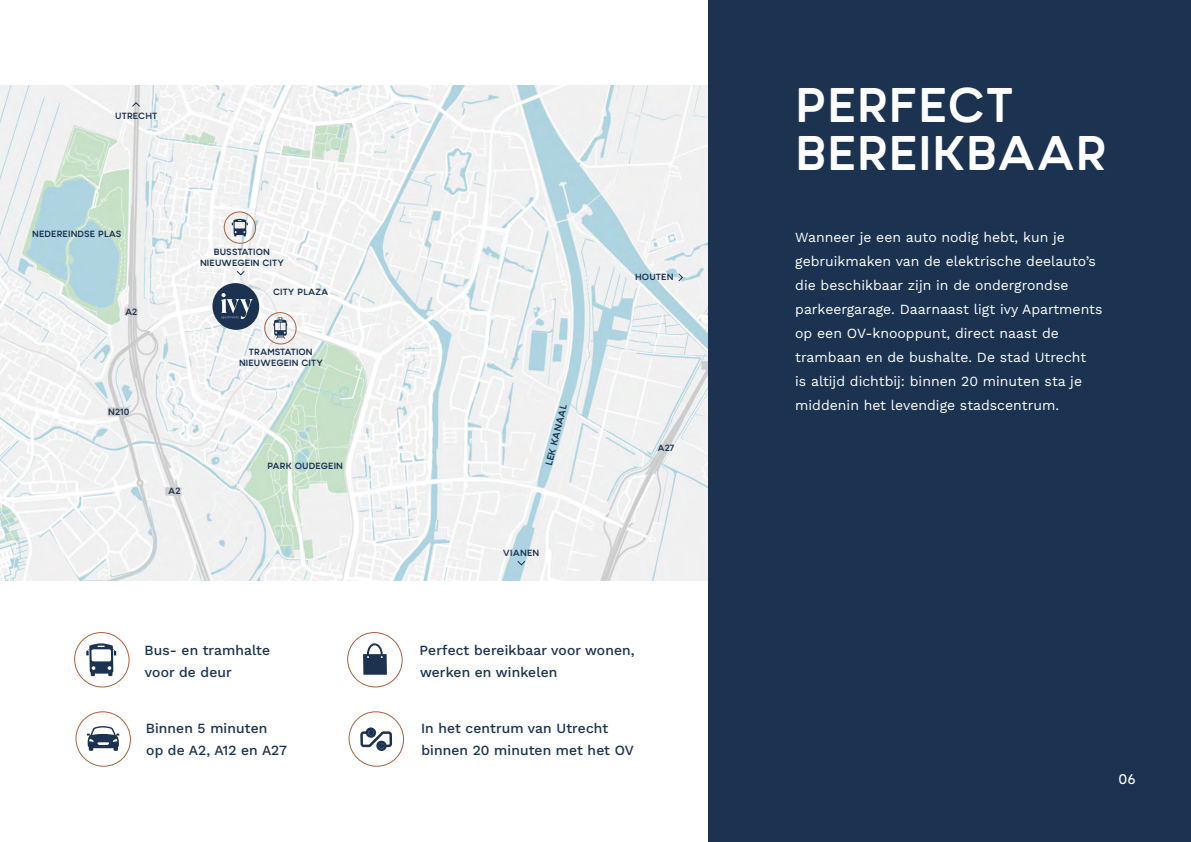
<style>
.page{position:relative;width:1191px;height:842px;background:#fff}
.page>*{position:absolute;margin:0;border:0;box-sizing:border-box;transform-origin:0 0}
.t1{font:700 48.6px/48.6px "Minimo";color:#fff}
.t2{font:14px/24px "Work Sans";color:#fff}
.t3{font:500 14px/22px "Work Sans";color:#1b3251}
.t4{font:500 14px "Minimo";color:#fff}
.t5{font:700 9.6px "Minimo";color:#1b3251}
.t6{font:700 9px/10.8px "Minimo";color:#1b3251;text-align:center}
</style>
<div class="page">
<svg style="left:0;top:85px;width:708px;height:495px;fill:#f0f0f0"></svg>
<svg style="left:0;top:85px;width:135px;height:399px;fill:#f0f0f0"></svg>
<svg style="left:126px;top:183px;width:286px;height:311px;fill:#f0f0f0"></svg>
<svg style="left:424px;top:183px;width:284px;height:397px;fill:#f0f0f0"></svg>
<svg style="left:4px;top:569px;width:28px;height:11px"></svg>
<svg style="left:44px;top:568px;width:36px;height:12px"></svg>
<svg style="left:91px;top:568px;width:28px;height:12px"></svg>
<svg style="left:132px;top:559px;width:44px;height:21px"></svg>
<svg style="left:186px;top:568px;width:50px;height:12px"></svg>
<svg style="left:249px;top:568px;width:32px;height:12px"></svg>
<svg style="left:293px;top:568px;width:29px;height:12px"></svg>
<svg style="left:331px;top:559px;width:22px;height:21px"></svg>
<svg style="left:359px;top:567px;width:26px;height:13px"></svg>
<div style="left:212px;top:283px;width:47px;height:47px;background:#1b3251;border-radius:50%"></div>
<svg style="left:221px;top:293px;width:32px;height:26px"></svg>
<svg style="left:86px;top:643px;width:31px;height:33px"></svg>
<div style="left:74px;top:632px;width:56px;height:55px;border:1px solid #ad613f;border-radius:50%"></div>
<svg style="left:363px;top:643px;width:24px;height:32px"></svg>
<div style="left:347px;top:632px;width:56px;height:55px;border:1px solid #ad613f;border-radius:50%"></div>
<svg style="left:87px;top:726px;width:33px;height:25px"></svg>
<div style="left:75px;top:711px;width:56px;height:56px;border:1px solid #ad613f;border-radius:50%"></div>
<div style="left:348px;top:711px;width:56px;height:56px;border:1px solid #ad613f;border-radius:50%"></div>
<svg style="left:516px;top:556px;width:10px;height:10px"></svg>
<svg style="left:673px;top:272px;width:11px;height:10px"></svg>
<svg style="left:131px;top:101px;width:10px;height:10px"></svg>
<svg style="left:232px;top:219px;width:16px;height:17px"></svg>
<div style="left:224px;top:211px;width:32px;height:33px;border:1px solid #ad613f;border-radius:50%"></div>
<svg style="left:236px;top:266px;width:10px;height:10px"></svg>
<svg style="left:273px;top:317px;width:14px;height:22px"></svg>
<div style="left:264px;top:312px;width:33px;height:32px;border:1px solid #ad613f;border-radius:50%"></div>
<svg style="left:360px;top:727px;width:32px;height:24px"></svg>
<div style="left:708px;top:0;width:483px;height:842px;background:#1b3251"></div>
<p class="t6" style="left:115px;top:110px;width:44px">UTRECHT</p>
<p class="t6" style="left:32px;top:229px;width:91px">NEDEREINDSE PLAS</p>
<p class="t6" style="left:125px;top:306px;width:14px">A2</p>
<p class="t6" style="left:200px;top:246px;width:86px">BUSSTATION<br>NIEUWEGEIN CITY</p>
<p class="t6" style="left:273px;top:286px;width:57px">CITY PLAZA</p>
<p class="t6" style="left:239px;top:346px;width:86px">TRAMSTATION<br>NIEUWEGEIN CITY</p>
<p class="t6" style="left:108px;top:407px;width:23px">N210</p>
<p class="t5" style="left:542px;top:464px;width:64px;rotate:-76deg">LEK KANAAL</p>
<p class="t6" style="left:268px;top:460px;width:77px">PARK OUDEGEIN</p>
<p class="t6" style="left:168px;top:486px;width:14px">A2</p>
<p class="t6" style="left:503px;top:547px;width:38px">VIANEN</p>
<p class="t6" style="left:635px;top:271px;width:40px">HOUTEN</p>
<p class="t6" style="left:657px;top:442px;width:19px">A27</p>
<p class="t3" style="left:144px;top:639px;width:128px">Bus- en tramhalte voor de deur</p>
<p class="t3" style="left:146px;top:717px;width:143px">Binnen 5 minuten op de A2, A12 en A27</p>
<p class="t3" style="left:420px;top:639px;width:217px">Perfect bereikbaar voor wonen, werken en winkelen</p>
<p class="t3" style="left:421px;top:717px;width:215px">In het centrum van Utrecht binnen 20 minuten met het OV</p>
<h1 class="t1" style="left:795px;top:79px;width:314px">PERFECT<br>BEREIKBAAR</h1>
<p class="t2" style="left:795px;top:225px;width:309px">Wanneer je een auto nodig hebt, kun je gebruikmaken van de elektrische deelauto’s die beschikbaar zijn in de ondergrondse parkeergarage. Daarnaast ligt ivy Apartments op een OV-knooppunt, direct naast de trambaan en de bushalte. De stad Utrecht<br>is altijd dichtbij: binnen 20 minuten sta je middenin het levendige stadscentrum.</p>
<p class="t4" style="left:1118px;top:770px;width:19px">06</p>
<p class="t4" style="left:1127px;top:770px;width:10px">5</p>
</div>
